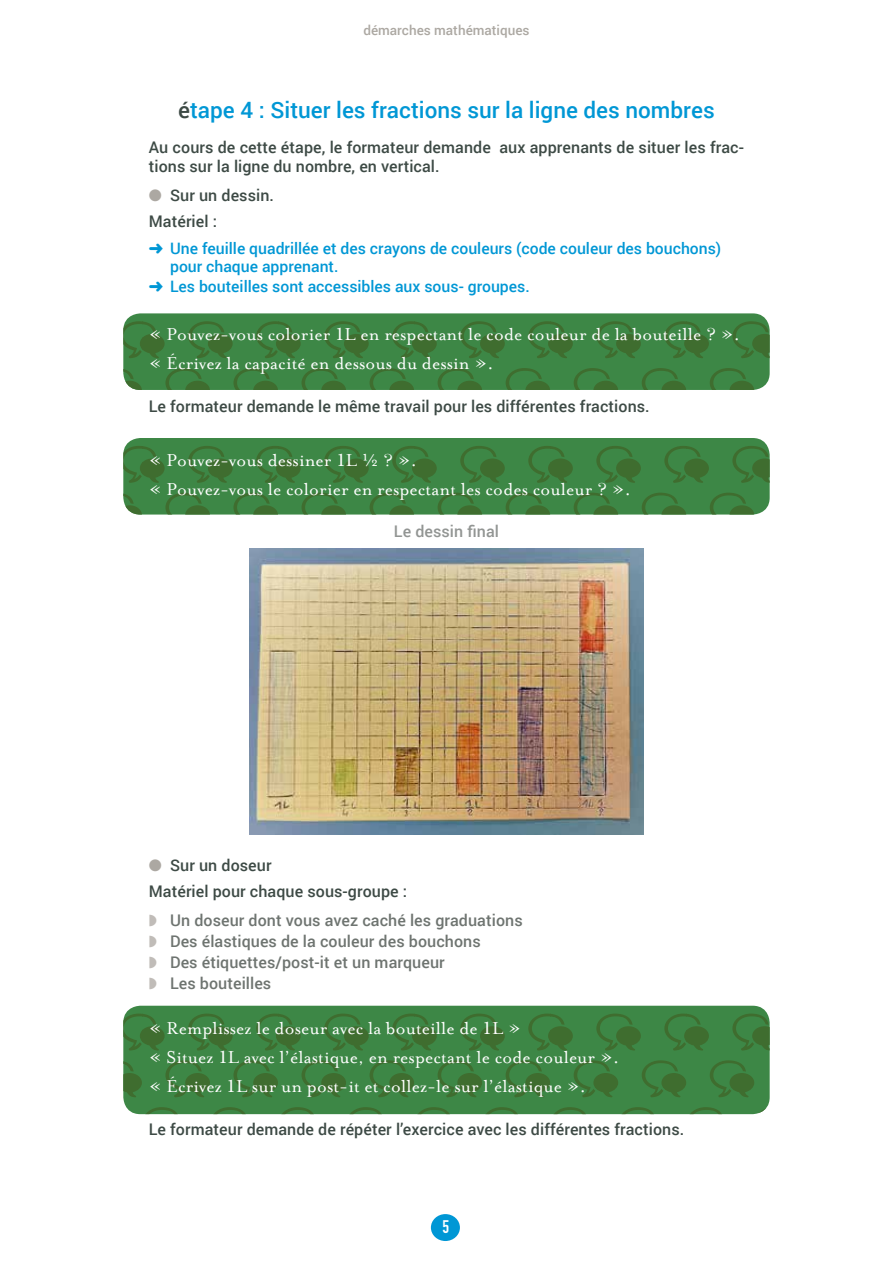
<style>
.page{position:relative;width:893px;height:1263px;background:#fff}
.page>*{position:absolute;margin:0;border:0;box-sizing:border-box;transform-origin:0 0}
.t1{font:500 22.5px "Roboto";color:#0097d5}
.t2{font:19.5px/28.8px "Mrs Eaves Roman";letter-spacing:.005em;color:#fff}
.t3{font:700 18px "DIN Condensed";color:#fff}
.t4{font:500 16.05px/25.8px "Roboto";letter-spacing:.005em;color:#3d4a45}
.t5{font:500 16.05px/20.9px "Roboto";letter-spacing:.005em;color:#6e7470}
.t6{font:500 16.05px "Roboto";letter-spacing:.005em;color:#929593}
.t7{font:500 15.75px/18px "Roboto";color:#0097d5}
.t8{font:500 13.5px "Roboto";color:#aca8a2}
.s1{color:#3d4a45}
.s2{color:#aca8a2}
.s3{font-family:"Minion Pro"}
.s4{color:#c0bcb8}
</style>
<div class="page">
<svg style="left:123px;top:313px;width:647px;height:77px;fill:#3d8746"></svg>
<svg style="left:123px;top:438px;width:647px;height:76px;fill:#3d8746"></svg>
<svg style="left:123px;top:1006px;width:647px;height:108px;fill:#3d8746"></svg>
<img style="left:250px;top:549px;width:393px;height:286px">
<div style="left:431px;top:1214px;width:29px;height:27px;background:#0097d5;border-radius:50%"></div>
<p class="t8" style="left:363px;top:21px;width:168px">démarches mathématiques</p>
<p class="t1" style="left:178px;top:94px;width:538px"><span class="s1">é</span>tape 4 : Situer les fractions sur la ligne des nombres</p>
<p class="t4" style="left:149px;top:136px;width:597px;line-height:19.5px">Au cours de cette étape, le formateur demande aux apprenants de situer les frac&shy;tions sur la ligne du nombre, en vertical.</p>
<p class="t4" style="left:149px;top:182px;width:127px"><span class="s2">●</span> Sur un dessin.<br>Matériel :</p>
<p class="t7" style="left:170px;top:239px;width:553px;text-indent:-21px">➜ Une feuille quadrillée et des crayons de couleurs (code couleur des bouchons) pour chaque apprenant.</p>
<p class="t7" style="left:149px;top:277px;width:382px">➜ Les bouteilles sont accessibles aux sous- groupes.</p>
<p class="t2" style="left:149px;top:320px;width:592px">« Pouvez-vous colorier <span class="s3">1</span>L en respectant le code couleur de la bouteille ? ». « Écrivez la capacité en dessous du dessin ».</p>
<p class="t4" style="left:149px;top:392px;width:502px">Le formateur demande le même travail pour les différentes fractions.</p>
<p class="t2" style="left:149px;top:446px;width:484px">« Pouvez-vous dessiner <span class="s3">1</span>L ½ ? ».<br>« Pouvez-vous le colorier en respectant les codes couleur ? ».</p>
<p class="t6" style="left:394px;top:520px;width:107px">Le dessin final</p>
<p class="t4" style="left:149px;top:851px;width:260px"><span class="s2">●</span> Sur un doseur<br>Matériel pour chaque sous-groupe :</p>
<p class="t5" style="left:149px;top:909px;width:375px"><span class="s4">◗</span> Un doseur dont vous avez caché les graduations <span class="s4">◗</span> Des élastiques de la couleur des bouchons<br><span class="s4">◗</span> Des étiquettes/post-it et un marqueur<br><span class="s4">◗</span> Les bouteilles</p>
<p class="t2" style="left:149px;top:1014px;width:472px">« Remplissez le doseur avec la bouteille de <span class="s3">1</span>L »<br>« Situez <span class="s3">1</span>L avec l’élastique, en respectant le code couleur ». « Écrivez <span class="s3">1</span>L sur un post-it et collez-le sur l’élastique ».</p>
<p class="t4" style="left:149px;top:1115px;width:537px">Le formateur demande de répéter l’exercice avec les différentes fractions.</p>
<p class="t3" style="left:442px;top:1214px;width:8px">5</p>
</div>
